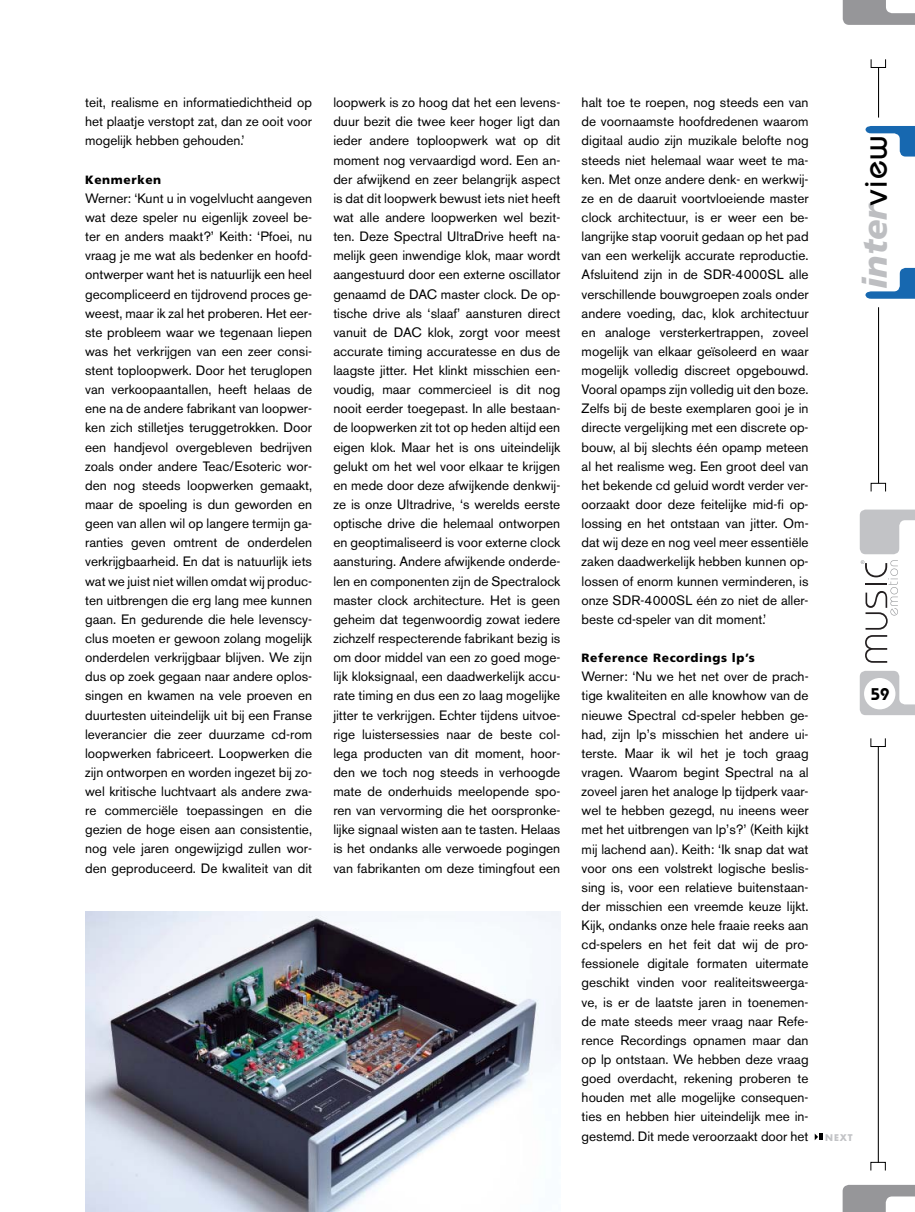
<style>
.page{position:relative;width:915px;height:1212px;background:#fff}
.page>*{position:absolute;margin:0;border:0;box-sizing:border-box;transform-origin:0 0}
.t1{font:italic 900 33.9px "Frutiger";color:#bdbec1}
.t2{font:600 16.95px "Bauhaus";color:#000}
.t3{font:13.5px/19.2px "Akzidenz Grotesk BE";color:#000;text-align:justify}
.t4{font:900 12px "Frutiger";letter-spacing:.05em;color:#000}
.s1{font-family:"Futura";font-weight:700;font-size:9px;color:#c2c3c6}
.s2{font-family:"Bauhaus";font-weight:500;font-style:normal;color:#000}
</style>
<div class="page">
<img style="left:85px;top:911px;width:475px;height:301px">
<svg style="left:814px;top:1133px;width:9px;height:7px"></svg>
<svg style="left:859px;top:510px;width:55px;height:44px"></svg>
<svg style="left:859px;top:671px;width:55px;height:44px"></svg>
<svg style="left:842px;top:0;width:72px;height:25px"></svg>
<svg style="left:842px;top:1185px;width:72px;height:27px"></svg>
<div style="left:870px;top:59px;width:15px;height:9px;border:1px solid #000"></div>
<div style="left:870px;top:483px;width:15px;height:9px;border:1px solid #000"></div>
<div style="left:863px;top:678px;width:32px;height:31px;background:#fff;border-radius:50%"></div>
<hr style="left:877px;top:307px;width:1px;height:176px;background:#000">
<svg style="left:865px;top:268px;width:49px;height:31px"></svg>
<svg style="left:865px;top:126px;width:49px;height:31px"></svg>
<hr style="left:877px;top:67px;width:1px;height:51px;background:#000">
<hr style="left:877px;top:746px;width:1px;height:416px;background:#000">
<div style="left:870px;top:738px;width:15px;height:9px;border:1px solid #000"></div>
<div style="left:870px;top:1162px;width:15px;height:9px;border:1px solid #000"></div>
<svg style="left:860px;top:560px;width:37px;height:103px"></svg>
<p class="t3" style="left:85px;top:94px;width:228px">teit, realisme en informatiedichtheid op het plaatje verstopt zat, dan ze ooit voor mogelijk hebben gehouden.’</p>
<p class="t4" style="left:85px;top:175px;width:78px">Kenmerken</p>
<p class="t3" style="left:85px;top:190px;width:228px">Werner: ‘Kunt u in vogelvlucht aangeven wat deze speler nu eigenlijk zoveel be&shy;ter en anders maakt?’ Keith: ‘Pfoei, nu vraag je me wat als bedenker en hoofd&shy;ontwerper want het is natuurlijk een heel gecompliceerd en tijdrovend proces ge&shy;weest, maar ik zal het proberen. Het eer&shy;ste probleem waar we tegenaan liepen was het verkrijgen van een zeer consi&shy;stent toploopwerk. Door het teruglopen van verkoopaantallen, heeft helaas de ene na de andere fabrikant van loopwer&shy;ken zich stilletjes teruggetrokken. Door een handjevol overgebleven bedrijven zoals onder andere Teac/Esoteric wor&shy;den nog steeds loopwerken gemaakt, maar de spoeling is dun geworden en geen van allen wil op langere termijn ga&shy;ranties geven omtrent de onderdelen verkrijgbaarheid. En dat is natuurlijk iets wat we juist niet willen omdat wij produc&shy;ten uitbrengen die erg lang mee kunnen gaan. En gedurende die hele levenscy&shy;clus moeten er gewoon zolang mogelijk onderdelen verkrijgbaar blijven. We zijn dus op zoek gegaan naar andere oplos&shy;singen en kwamen na vele proeven en duurtesten uiteindelijk uit bij een Franse leverancier die zeer duurzame cd-rom loopwerken fabriceert. Loopwerken die zijn ontworpen en worden ingezet bij zo&shy;wel kritische luchtvaart als andere zwa&shy;re commerciële toepassingen en die gezien de hoge eisen aan consistentie, nog vele jaren ongewijzigd zullen wor&shy;den geproduceerd. De kwaliteit van dit</p>
<p class="t3" style="left:333px;top:94px;width:228px">loopwerk is zo hoog dat het een levens&shy;duur bezit die twee keer hoger ligt dan ieder andere toploopwerk wat op dit moment nog vervaardigd word. Een an&shy;der afwijkend en zeer belangrijk aspect is dat dit loopwerk bewust iets niet heeft wat alle andere loopwerken wel bezit&shy;ten. Deze Spectral UltraDrive heeft na&shy;melijk geen inwendige klok, maar wordt aangestuurd door een externe oscillator genaamd de DAC master clock. De op&shy;tische drive als ‘slaaf’ aansturen direct vanuit de DAC klok, zorgt voor meest accurate timing accuratesse en dus de laagste jitter. Het klinkt misschien een&shy;voudig, maar commercieel is dit nog nooit eerder toegepast. In alle bestaan&shy;de loopwerken zit tot op heden altijd een eigen klok. Maar het is ons uiteindelijk gelukt om het wel voor elkaar te krijgen en mede door deze afwijkende denkwij&shy;ze is onze Ultradrive, ‘s werelds eerste optische drive die helemaal ontworpen en geoptimaliseerd is voor externe clock aansturing. Andere afwijkende onderde&shy;len en componenten zijn de Spectralock master clock architecture. Het is geen geheim dat tegenwoordig zowat iedere zichzelf respecterende fabrikant bezig is om door middel van een zo goed moge&shy;lijk kloksignaal, een daadwerkelijk accu&shy;rate timing en dus een zo laag mogelijke jitter te verkrijgen. Echter tijdens uitvoe&shy;rige luistersessies naar de beste col&shy;lega producten van dit moment, hoor&shy;den we toch nog steeds in verhoogde mate de onderhuids meelopende spo&shy;ren van vervorming die het oorspronke&shy;lijke signaal wisten aan te tasten. Helaas is het ondanks alle verwoede pogingen van fabrikanten om deze timingfout een</p>
<p class="t3" style="left:581px;top:94px;width:228px">halt toe te roepen, nog steeds een van de voornaamste hoofdredenen waarom digitaal audio zijn muzikale belofte nog steeds niet helemaal waar weet te ma&shy;ken. Met onze andere denk- en werkwij&shy;ze en de daaruit voortvloeiende master clock architectuur, is er weer een be&shy;langrijke stap vooruit gedaan op het pad van een werkelijk accurate reproductie.<br>Afsluitend zijn in de SDR-4000SL alle verschillende bouwgroepen zoals onder andere voeding, dac, klok architectuur en analoge versterkertrappen, zoveel mogelijk van elkaar geïsoleerd en waar mogelijk volledig discreet opgebouwd.<br>Vooral opamps zijn volledig uit den boze.<br>Zelfs bij de beste exemplaren gooi je in directe vergelijking met een discrete op&shy;bouw, al bij slechts één opamp meteen al het realisme weg. Een groot deel van het bekende cd geluid wordt verder ver&shy;oorzaakt door deze feitelijke mid-fi op&shy;lossing en het ontstaan van jitter. Om&shy;dat wij deze en nog veel meer essentiële zaken daadwerkelijk hebben kunnen op&shy;lossen of enorm kunnen verminderen, is onze SDR-4000SL één zo niet de aller&shy;beste cd-speler van dit moment.’</p>
<p class="t4" style="left:581px;top:653px;width:175px">Reference Recordings lp’s</p>
<p class="t3" style="left:581px;top:668px;width:272px;text-align:left">Werner: ‘Nu we het net over de prach-<br>tige kwaliteiten en alle knowhow van de nieuwe Spectral cd-speler hebben ge-<br>had, zijn lp’s misschien het andere ui-<br>terste. Maar ik wil het je toch graag vragen. Waarom begint Spectral na al<br>zoveel jaren het analoge lp tijdperk vaar-<br>wel te hebben gezegd, nu ineens weer<br>met het uitbrengen van lp’s?’ (Keith kijkt<br>mij lachend aan). Keith: ‘Ik snap dat wat<br>voor ons een volstrekt logische beslis-<br>sing is, voor een relatieve buitenstaan-<br>der misschien een vreemde keuze lijkt.<br>Kijk, ondanks onze hele fraaie reeks aan cd-spelers en het feit dat wij de pro&shy;fessionele digitale formaten uitermate geschikt vinden voor realiteitsweerga-<br>ve, is er de laatste jaren in toenemen-<br>de mate steeds meer vraag naar Refe-<br>rence Recordings opnamen maar dan<br>op lp ontstaan. We hebben deze vraag<br>goed overdacht, rekening proberen te houden met alle mogelijke consequen-<br>ties en hebben hier uiteindelijk mee in&shy;gestemd. Dit mede veroorzaakt door het <span class="s1">NEXT</span></p>
<h1 class="t1" style="left:861px;top:289px;width:155px;rotate:-90deg">inter<span class="s2">view</span></h1>
<p class="t2" style="left:870px;top:688px;width:20px">59</p>
</div>
